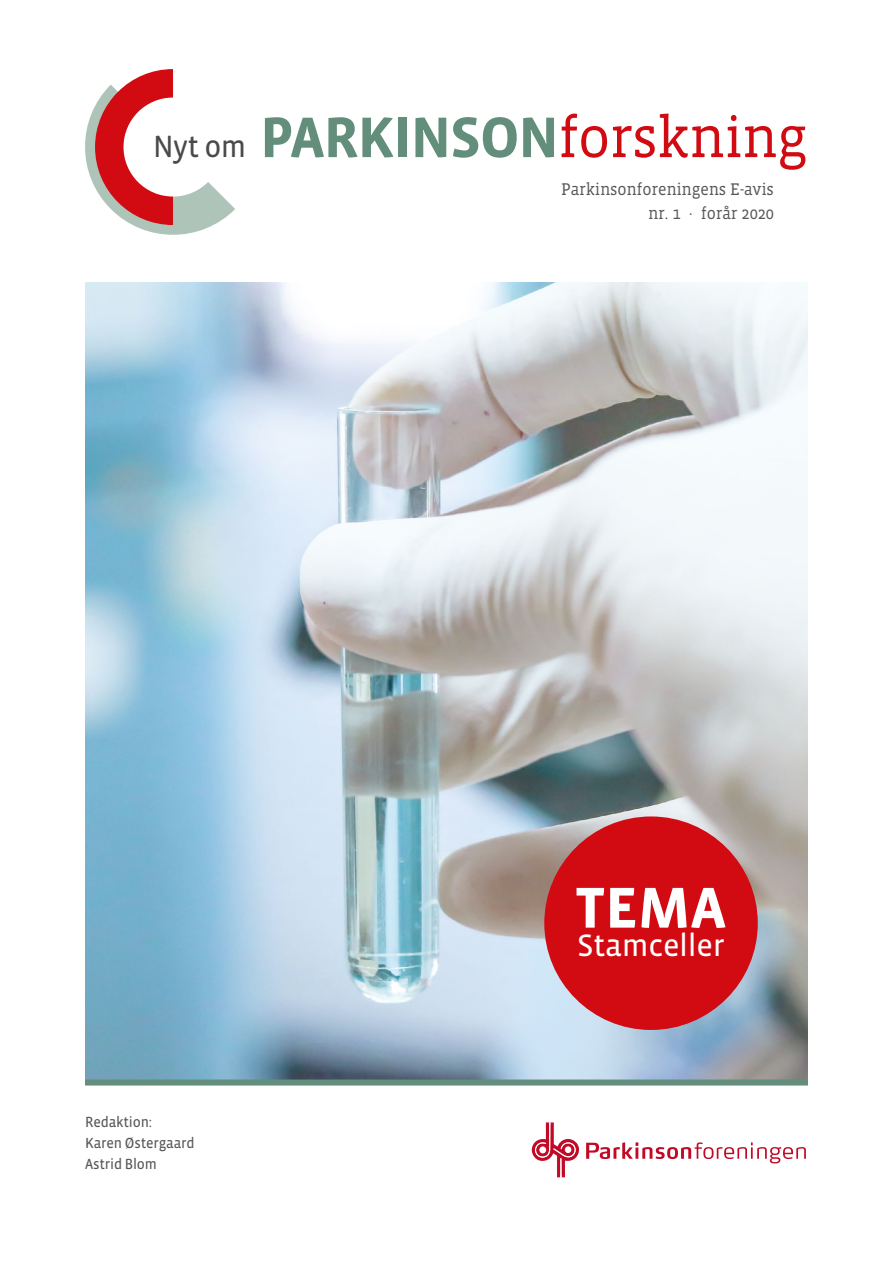
<style>
.page{position:relative;width:893px;height:1263px;background:#fff}
.page>*{position:absolute;margin:0;border:0;box-sizing:border-box;transform-origin:0 0}
.t1{font:700 58.5px "Vista Sans OT";letter-spacing:-.025em;color:#628e7b}
.t2{font:31.65px "Vista Sans OT";letter-spacing:-.01em;color:#fff}
.t3{font:17.25px/24px "Vista Slab";letter-spacing:-.01em;color:#575756;text-align:right;scale:.95 1}
.t4{font:15px/21px "Vista Sans OT";letter-spacing:-.01em;color:#575756;scale:.95 1}
.s1{font-weight:400;font-size:31.5px;color:#4a4a49}
.s2{font-family:"Vista Slab";font-weight:400;color:#d20a11}
</style>
<div class="page">
<img style="left:85px;top:283px;width:723px;height:796px">
<svg style="left:85px;top:69px;width:150px;height:166px"></svg>
<div style="left:123px;top:98px;width:100px;height:99px;background:#fff;border-radius:50%"></div>
<svg style="left:586px;top:1142px;width:220px;height:21px"></svg>
<svg style="left:532px;top:1122px;width:47px;height:55px"></svg>
<div style="left:85px;top:1079px;width:723px;height:6px;background:#628e7b"></div>
<div style="left:544px;top:816px;width:214px;height:214px;background:#d20a11;border-radius:50%"></div>
<svg style="left:576px;top:888px;width:149px;height:40px"></svg>
<h1 class="t1" style="left:153px;top:107px;width:656px"><span class="s1">Nyt om</span> PARKINSON<span class="s2">forskning</span></h1>
<p class="t3" style="left:561px;top:178px;width:225px">Parkinsonforeningens E-avis nr. 1 · forår 2020</p>
<p class="t4" style="left:85px;top:1112px;width:117px">Redaktion:<br>Karen Østergaard<br>Astrid Blom</p>
<h2 class="t2" style="left:577px;top:929px;width:149px">Stamceller</h2>
</div>
